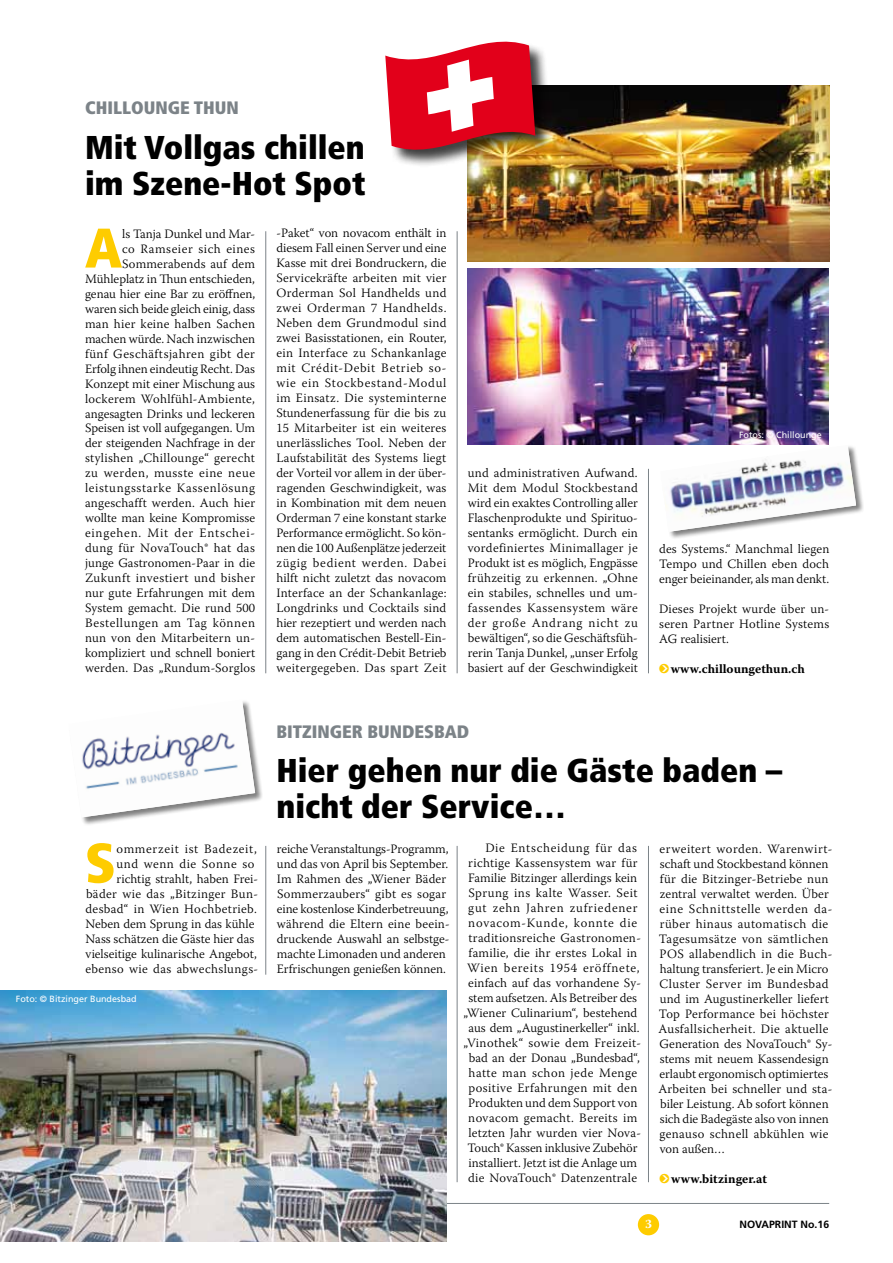
<style>
.page{position:relative;width:893px;height:1263px;background:#fff}
.page>*{position:absolute;margin:0;border:0;box-sizing:border-box;transform-origin:0 0}
.t1{font:900 condensed 55.8px "Frutiger";color:#fecc00}
.t2{font:900 condensed 33px/36px "Frutiger";color:#000}
.t3{font:900 condensed 18px "Frutiger";color:#7c8388}
.t4{font:300 12.75px/15px "Warnock Pro";letter-spacing:.01em;color:#000;text-align:justify}
.t5{font:300 12.75px "Warnock Pro";letter-spacing:.03em;color:#000}
.t6{font:300 12.75px "Warnock Pro";letter-spacing:.06em;color:#000}
.t7{font:300 12.75px "Warnock Pro";letter-spacing:.04em;color:#000}
.t8{font:300 12.75px "Warnock Pro";letter-spacing:.035em;color:#000}
.t9{font:700 12.75px "Warnock Pro";color:#000}
.t10{font:300 12.75px "Warnock Pro";letter-spacing:.05em;color:#000}
.t11{font:300 12.75px "Warnock Pro";letter-spacing:.055em;color:#000}
.t12{font:700 12.75px "Warnock Pro";color:#fff}
.t13{font:700 10.5px "Frutiger";color:#000}
.t14{font:9px "Frutiger";color:#fff}
.s1{font-family:"Arm Bol";font-weight:400;color:#fecc00}
</style>
<div class="page">
<hr style="left:85px;top:1203px;width:744px;height:1px;background:#7c8388">
<div style="left:638px;top:1214px;width:21px;height:21px;background:#fecc00;border-radius:50%"></div>
<hr style="left:648px;top:469px;width:1px;height:204px;background:#7c8388">
<hr style="left:648px;top:846px;width:1px;height:336px;background:#7c8388">
<hr style="left:457px;top:231px;width:1px;height:442px;background:#7c8388">
<hr style="left:457px;top:846px;width:1px;height:336px;background:#7c8388">
<hr style="left:265px;top:231px;width:1px;height:442px;background:#7c8388">
<hr style="left:265px;top:846px;width:1px;height:129px;background:#7c8388">
<img style="left:468px;top:85px;width:361px;height:176px">
<img style="left:467px;top:268px;width:362px;height:177px">
<div style="left:660px;top:445px;width:204px;height:95px;background:#000;opacity:.5"></div>
<img style="left:660px;top:445px;width:196px;height:87px">
<div style="left:68px;top:699px;width:195px;height:126px;background:#000;opacity:.5"></div>
<img style="left:69px;top:699px;width:186px;height:118px">
<img style="left:0;top:991px;width:446px;height:251px">
<div style="left:384px;top:41px;width:168px;height:126px;background:#000;opacity:.75"></div>
<svg style="left:385px;top:41px;width:150px;height:121px"></svg>
<h3 class="t3" style="left:85px;top:97px;width:155px">Chillounge THUN</h3>
<h2 class="t2" style="left:85px;top:129px;width:282px">Mit Vollgas chillen im Szene-Hot Spot</h2>
<p class="t4" style="left:85px;top:226px;width:172px;text-align:right">ls Tanja Dunkel und Mar-<br>co Ramseier sich eines<br>Sommerabends auf dem<br>Mühleplatz in Thun entschieden, genau hier eine Bar zu eröffnen, waren sich beide gleich einig, dass man hier keine halben Sachen machen würde. Nach inzwischen fünf Geschäftsjahren gibt der<br>Erfolg ihnen eindeutig Recht. Das<br>Konzept mit einer Mischung aus lockerem Wohlfühl-Ambiente, angesagten Drinks und leckeren<br>Speisen ist voll aufgegangen. Um der steigenden Nachfrage in der stylishen „Chillounge“ gerecht zu werden, musste eine neue leistungsstarke Kassenlösung angeschafft werden. Auch hier wollte man keine Kompromisse eingehen. Mit der Entschei&shy;dung für NovaTouch® hat das junge Gastronomen-Paar in die<br>Zukunft investiert und bisher nur gute Erfahrungen mit dem<br>System gemacht. Die rund 500<br>Bestellungen am Tag können nun von den Mitarbeitern un&shy;kompliziert und schnell boniert werden. Das „Rundum-Sorglos</p>
<p class="t4" style="left:276px;top:225px;width:172px">-Paket“ von novacom enthält in diesem Fall einen Server und eine Kasse mit drei Bondruckern, die Servicekräfte arbeiten mit vier Orderman Sol Handhelds und zwei Orderman 7 Handhelds.<br>Neben dem Grundmodul sind zwei Basisstationen, ein Router, ein Interface zu Schankanlage mit Crédit-Debit Betrieb so&shy;wie ein Stockbestand-Modul im Einsatz. Die systeminterne Stundenerfassung für die bis zu 15 Mitarbeiter ist ein weiteres unerlässliches Tool. Neben der Laufstabilität des Systems liegt der Vorteil vor allem in der über&shy;ragenden Geschwindigkeit, was in Kombination mit dem neuen Orderman 7 eine konstant starke Performance ermöglicht. So kön&shy;nen die 100 Außenplätze jederzeit zügig bedient werden. Dabei hilft nicht zuletzt das novacom Interface an der Schankanlage:<br>Longdrinks und Cocktails sind hier rezeptiert und werden nach dem automatischen Bestell-Ein&shy;gang in den Crédit-Debit Betrieb weitergegeben. Das spart Zeit</p>
<h1 class="t1" style="left:85px;top:214px;width:38px">A</h1>
<p class="t4" style="left:468px;top:465px;width:172px">und administrativen Aufwand.<br>Mit dem Modul Stockbestand wird ein exaktes Controlling aller Flaschenprodukte und Spirituo&shy;sentanks ermöglicht. Durch ein vordefiniertes Minimallager je Produkt ist es möglich, Engpässe frühzeitig zu erkennen. „Ohne ein stabiles, schnelles und um&shy;fassendes Kassensystem wäre der große Andrang nicht zu bewältigen“, so die Geschäftsfüh&shy;rerin Tanja Dunkel, „unser Erfolg basiert auf der Geschwindigkeit</p>
<p class="t14" style="left:739px;top:430px;width:84px">Fotos: © Chillounge</p>
<p class="t4" style="left:659px;top:541px;width:172px">des Systems.“ Manchmal liegen Tempo und Chillen eben doch enger beieinander, als man denkt.</p>
<p class="t4" style="left:659px;top:601px;width:172px">Dieses Projekt wurde über un&shy;seren Partner Hotline Systems AG realisiert.</p>
<p class="t9" style="left:659px;top:661px;width:147px"><span class="s1">ç</span> www.chilloungethun.ch</p>
<h1 class="t1" style="left:85px;top:829px;width:28px">S</h1>
<p class="t10" style="left:116px;top:841px;width:142px">ommerzeit ist Badezeit,</p>
<p class="t7" style="left:117px;top:856px;width:139px">und wenn die Sonne so</p>
<p class="t4" style="left:117px;top:871px;width:143px">richtig strahlt, haben Frei-</p>
<p class="t5" style="left:86px;top:886px;width:174px">bäder wie das „Bitzinger Bun-</p>
<p class="t5" style="left:86px;top:901px;width:173px">desbad“ in Wien Hochbetrieb.</p>
<p class="t4" style="left:85px;top:916px;width:170px">Neben dem Sprung in das kühle</p>
<p class="t4" style="left:85px;top:931px;width:170px">Nass schätzen die Gäste hier das</p>
<p class="t4" style="left:86px;top:946px;width:173px">vielseitige kulinarische Angebot,</p>
<p class="t5" style="left:86px;top:961px;width:174px">ebenso wie das abwechslungs-</p>
<p class="t14" style="left:16px;top:994px;width:122px">Foto: © Bitzinger Bundesbad</p>
<h3 class="t3" style="left:276px;top:720px;width:194px">Bitzinger Bundesbad</h3>
<h2 class="t2" style="left:276px;top:752px;width:507px">Hier gehen nur die Gäste baden – nicht der Service…</h2>
<p class="t4" style="left:277px;top:841px;width:174px;text-align:left">reiche Veranstaltungs-Programm, und das von April bis September.<br>Im Rahmen des „Wiener Bäder<br>Sommerzaubers“ gibt es sogar eine kostenlose Kinderbetreuung, während die Eltern eine beein&shy;druckende Auswahl an selbstge&shy;machte Limonaden und anderen<br>Erfrischungen genießen können.</p>
<p class="t11" style="left:485px;top:840px;width:153px">Die Entscheidung für das</p>
<p class="t4" style="left:468px;top:855px;width:171px">richtige Kassensystem war für</p>
<p class="t4" style="left:468px;top:870px;width:171px">Familie Bitzinger allerdings kein</p>
<p class="t7" style="left:468px;top:885px;width:171px">Sprung ins kalte Wasser. Seit</p>
<p class="t6" style="left:468px;top:900px;width:171px">gut zehn Jahren zufriedener</p>
<p class="t6" style="left:468px;top:915px;width:170px">novacom-Kunde, konnte die</p>
<p class="t4" style="left:468px;top:930px;width:174px">traditionsreiche Gastronomen-</p>
<p class="t4" style="left:469px;top:945px;width:170px">familie, die ihr erstes Lokal in</p>
<p class="t6" style="left:467px;top:960px;width:174px">Wien bereits 1954 eröffnete,</p>
<p class="t4" style="left:468px;top:975px;width:174px">einfach auf das vorhandene Sy-</p>
<p class="t4" style="left:468px;top:990px;width:170px">stem aufsetzen. Als Betreiber des</p>
<p class="t4" style="left:463px;top:1005px;width:175px">„Wiener Culinarium“, bestehend</p>
<p class="t4" style="left:468px;top:1020px;width:173px">aus dem „Augustinerkeller“ inkl.</p>
<p class="t8" style="left:463px;top:1035px;width:179px">„Vinothek“ sowie dem Freizeit-</p>
<p class="t4" style="left:469px;top:1050px;width:173px">bad an der Donau „Bundesbad“,</p>
<p class="t7" style="left:469px;top:1065px;width:170px">hatte man schon jede Menge</p>
<p class="t8" style="left:468px;top:1080px;width:170px">positive Erfahrungen mit den</p>
<p class="t4" style="left:468px;top:1095px;width:171px">Produkten und dem Support von</p>
<p class="t5" style="left:468px;top:1110px;width:171px">novacom gemacht. Bereits im</p>
<p class="t4" style="left:468px;top:1125px;width:174px">letzten Jahr wurden vier Nova-</p>
<p class="t4" style="left:467px;top:1140px;width:171px">Touch® Kassen inklusive Zubehör</p>
<p class="t4" style="left:469px;top:1155px;width:170px">installiert. Jetzt ist die Anlage um</p>
<p class="t4" style="left:468px;top:1170px;width:170px">die NovaTouch® Datenzentrale</p>
<p class="t4" style="left:658px;top:841px;width:175px;text-align:left">erweitert worden. Warenwirt&shy;schaft und Stockbestand können für die Bitzinger-Betriebe nun zentral verwaltet werden. Über eine Schnittstelle werden da&shy;rüber hinaus automatisch die<br>Tagesumsätze von sämtlichen<br>POS allabendlich in die Buch&shy;haltung transferiert. Je ein Micro<br>Cluster Server im Bundesbad und im Augustinerkeller liefert<br>Top Performance bei höchster<br>Ausfallsicherheit. Die aktuelle<br>Generation des NovaTouch® Sy&shy;stems mit neuem Kassendesign erlaubt ergonomisch optimiertes<br>Arbeiten bei schneller und sta&shy;biler Leistung. Ab sofort können sich die Badegäste also von innen genauso schnell abkühlen wie von außen…</p>
<p class="t9" style="left:660px;top:1170px;width:109px"><span class="s1">ç</span> www.bitzinger.at</p>
<p class="t12" style="left:645px;top:1216px;width:8px">3</p>
<p class="t13" style="left:739px;top:1218px;width:91px">NOVAPRINT NO.16</p>
</div>
